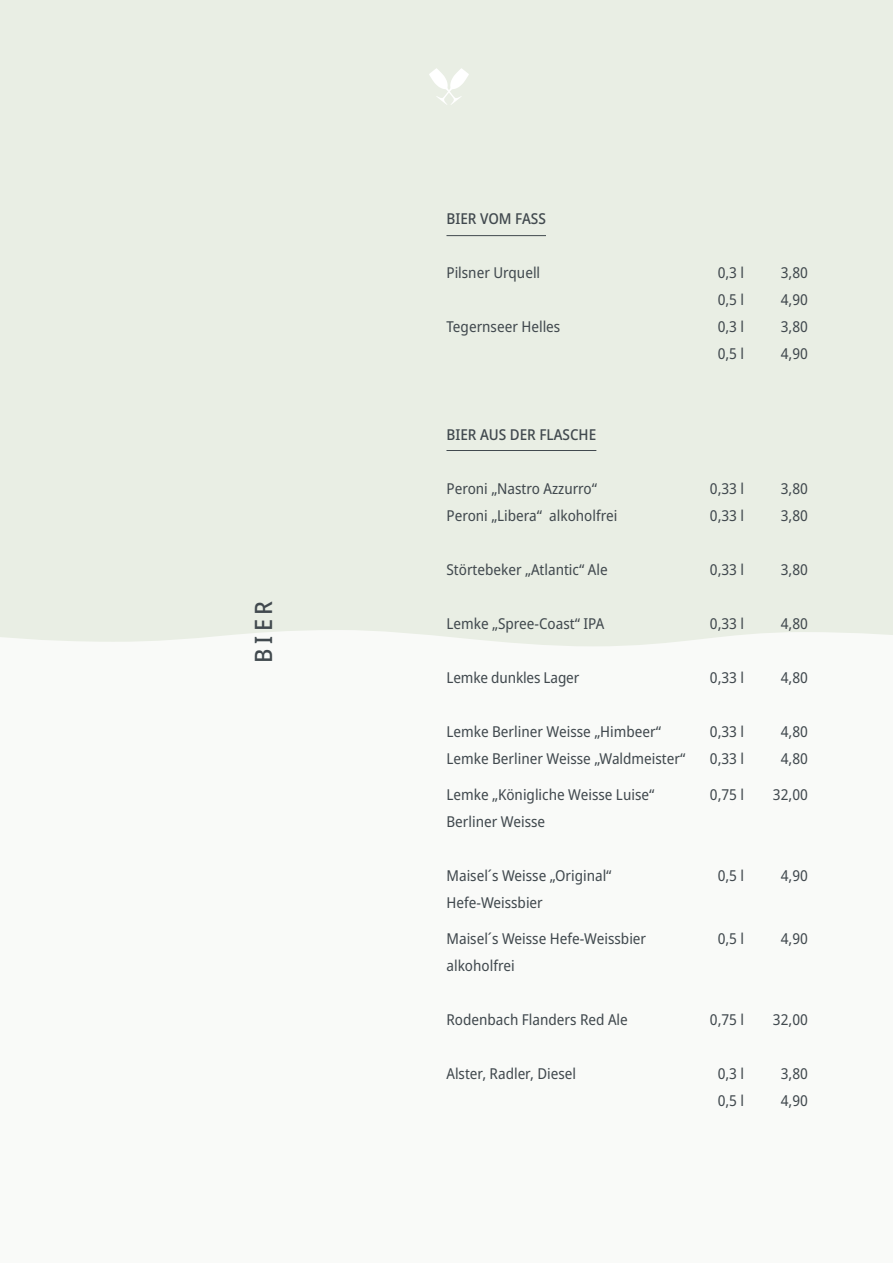
<style>
.page{position:relative;width:893px;height:1263px;background:#f9faf8}
.page>*{position:absolute;margin:0;border:0;box-sizing:border-box;transform-origin:0 0}
.t1{font:500 semi-condensed 24px "Noto Sans";color:#41494e}
.t2{font:semi-condensed 15px "Noto Sans";color:#41494e}
.t3{font:500 semi-condensed 15px "Noto Sans";color:#41494e}
</style>
<div class="page">
<div style="left:0;top:0;width:893px;height:646px;background:#e9eee4"></div>
<svg style="left:429px;top:68px;width:40px;height:37px"></svg>
<hr style="left:446px;top:235px;width:100px;height:1px;background:#41494e">
<hr style="left:446px;top:450px;width:150px;height:1px;background:#41494e">
<h1 class="t1" style="left:247px;top:663px;width:64px;rotate:-90deg">BIER</h1>
<p class="t3" style="left:446px;top:208px;width:101px">BIER VOM FASS</p>
<p class="t2" style="left:446px;top:262px;width:95px">Pilsner Urquell</p>
<p class="t2" style="left:718px;top:262px;width:28px">0,3 l</p>
<p class="t2" style="left:781px;top:262px;width:29px">3,80</p>
<p class="t2" style="left:718px;top:289px;width:28px">0,5 l</p>
<p class="t2" style="left:781px;top:289px;width:29px">4,90</p>
<p class="t2" style="left:446px;top:316px;width:115px">Tegernseer Helles</p>
<p class="t2" style="left:718px;top:316px;width:28px">0,3 l</p>
<p class="t2" style="left:781px;top:316px;width:29px">3,80</p>
<p class="t2" style="left:718px;top:343px;width:28px">0,5 l</p>
<p class="t2" style="left:781px;top:343px;width:29px">4,90</p>
<p class="t3" style="left:446px;top:424px;width:151px">BIER AUS DER FLASCHE</p>
<p class="t2" style="left:446px;top:478px;width:152px">Peroni „Nastro Azzurro“</p>
<p class="t2" style="left:710px;top:478px;width:36px">0,33 l</p>
<p class="t2" style="left:781px;top:478px;width:29px">3,80</p>
<p class="t2" style="left:446px;top:505px;width:172px">Peroni „Libera“ alkoholfrei</p>
<p class="t2" style="left:710px;top:505px;width:36px">0,33 l</p>
<p class="t2" style="left:781px;top:505px;width:29px">3,80</p>
<p class="t2" style="left:446px;top:559px;width:163px">Störtebeker „Atlantic“ Ale</p>
<p class="t2" style="left:710px;top:559px;width:36px">0,33 l</p>
<p class="t2" style="left:781px;top:559px;width:29px">3,80</p>
<p class="t2" style="left:446px;top:613px;width:159px">Lemke „Spree-Coast“ IPA</p>
<p class="t2" style="left:710px;top:613px;width:36px">0,33 l</p>
<p class="t2" style="left:781px;top:613px;width:29px">4,80</p>
<p class="t2" style="left:446px;top:667px;width:134px">Lemke dunkles Lager</p>
<p class="t2" style="left:710px;top:667px;width:36px">0,33 l</p>
<p class="t2" style="left:781px;top:667px;width:29px">4,80</p>
<p class="t2" style="left:446px;top:721px;width:216px">Lemke Berliner Weisse „Himbeer“</p>
<p class="t2" style="left:710px;top:721px;width:36px">0,33 l</p>
<p class="t2" style="left:781px;top:721px;width:29px">4,80</p>
<p class="t2" style="left:446px;top:748px;width:240px">Lemke Berliner Weisse „Waldmeister“</p>
<p class="t2" style="left:710px;top:748px;width:36px">0,33 l</p>
<p class="t2" style="left:781px;top:748px;width:29px">4,80</p>
<p class="t2" style="left:446px;top:784px;width:209px">Lemke „Königliche Weisse Luise“</p>
<p class="t2" style="left:710px;top:784px;width:36px">0,75 l</p>
<p class="t2" style="left:773px;top:784px;width:36px">32,00</p>
<p class="t2" style="left:446px;top:811px;width:100px">Berliner Weisse</p>
<p class="t2" style="left:446px;top:865px;width:167px">Maisel´s Weisse „Original“</p>
<p class="t2" style="left:718px;top:865px;width:28px">0,5 l</p>
<p class="t2" style="left:781px;top:865px;width:29px">4,90</p>
<p class="t2" style="left:446px;top:892px;width:98px">Hefe-Weissbier</p>
<p class="t2" style="left:446px;top:928px;width:201px">Maisel´s Weisse Hefe-Weissbier</p>
<p class="t2" style="left:718px;top:928px;width:28px">0,5 l</p>
<p class="t2" style="left:781px;top:928px;width:29px">4,90</p>
<p class="t2" style="left:446px;top:955px;width:70px">alkoholfrei</p>
<p class="t2" style="left:446px;top:1009px;width:183px">Rodenbach Flanders Red Ale</p>
<p class="t2" style="left:710px;top:1009px;width:36px">0,75 l</p>
<p class="t2" style="left:773px;top:1009px;width:36px">32,00</p>
<p class="t2" style="left:446px;top:1063px;width:131px">Alster, Radler, Diesel</p>
<p class="t2" style="left:718px;top:1063px;width:28px">0,3 l</p>
<p class="t2" style="left:781px;top:1063px;width:29px">3,80</p>
<p class="t2" style="left:718px;top:1090px;width:28px">0,5 l</p>
<p class="t2" style="left:781px;top:1090px;width:29px">4,90</p>
</div>
